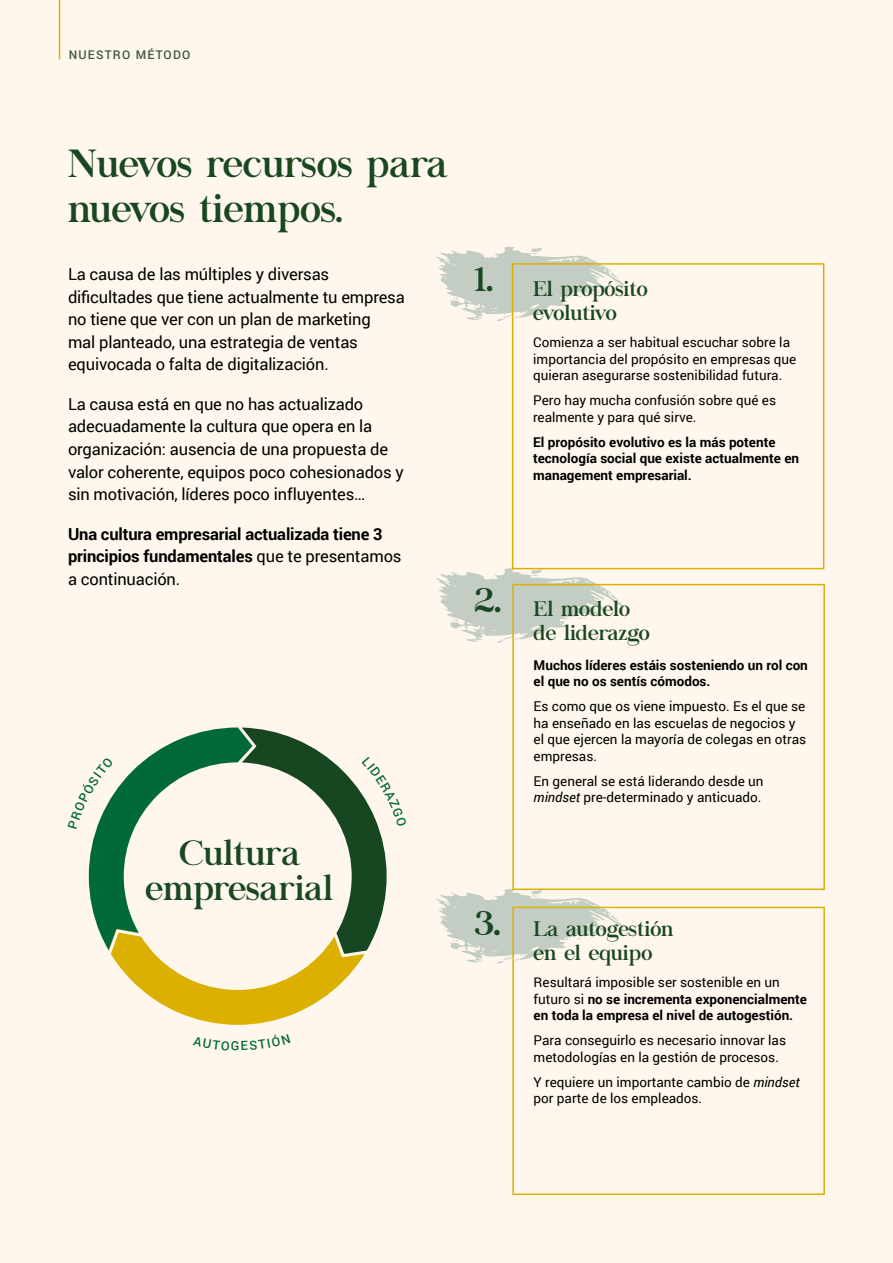
<style>
.page{position:relative;width:893px;height:1263px;background:#fff7ed}
.page>*{position:absolute;margin:0;border:0;box-sizing:border-box;transform-origin:0 0}
.t1{font:39px/45px "Chapaza";color:#184720}
.t2{font:34.95px/35px "Chapaza";color:#184720;text-align:center}
.t3{font:21px/24px "Chapaza";color:#184720}
.t4{font:16.5px/22.5px "Roboto";letter-spacing:-.01em;color:#000}
.t5{font:700 16.5px/22.5px "Roboto";letter-spacing:-.01em;color:#000}
.t6{font:13.5px/16.5px "Roboto";color:#000}
.t7{font:700 13.5px/16.5px "Roboto";color:#000}
.t8{font:500 12px "Roboto";letter-spacing:.1em;color:#38583b}
.s1{font-weight:400}
.s2{font-style:italic}
</style>
<div class="page">
<svg style="left:436px;top:247px;width:188px;height:74px"></svg>
<svg style="left:436px;top:568px;width:188px;height:75px"></svg>
<svg style="left:436px;top:889px;width:188px;height:74px"></svg>
<div style="left:512px;top:263px;width:312px;height:306px;border:2px solid #dbb100"></div>
<div style="left:512px;top:584px;width:313px;height:306px;border:2px solid #dbb100"></div>
<div style="left:512px;top:907px;width:313px;height:288px;border:2px solid #dbb100"></div>
<hr style="left:59px;top:0;width:1px;height:59px;background:#dbb100">
<svg style="left:88px;top:727px;width:299px;height:298px"></svg>
<p class="t8" style="left:69px;top:47px;width:123px">NUESTRO MÉTODO</p>
<h1 class="t1" style="left:68px;top:141px;width:381px">Nuevos recursos para nuevos tiempos.</h1>
<p class="t4" style="left:68px;top:263px;width:338px">La causa de las múltiples y diversas dificultades que tiene actualmente tu empresa no tiene que ver con un plan de marketing<br>mal planteado, una estrategia de ventas equivocada o falta de digitalización.</p>
<p class="t4" style="left:68px;top:392px;width:337px">La causa está en que no has actualizado adecuadamente la cultura que opera en la organización: ausencia de una propuesta de valor coherente, equipos poco cohesionados y sin motivación, líderes poco influyentes…</p>
<p class="t5" style="left:68px;top:522px;width:335px">Una cultura empresarial actualizada tiene 3 principios fundamentales <span class="s1">que te presentamos a continuación.</span></p>
<h1 class="t1" style="left:474px;top:255px;width:20px">1.</h1>
<h1 class="t1" style="left:474px;top:576px;width:28px">2.</h1>
<h2 class="t2" style="left:145px;top:835px;width:189px">Cultura empresarial</h2>
<h1 class="t1" style="left:474px;top:899px;width:27px">3.</h1>
<h3 class="t3" style="left:533px;top:277px;width:116px">El propósito evolutivo</h3>
<p class="t6" style="left:533px;top:334px;width:265px">Comienza a ser habitual escuchar sobre la importancia del propósito en empresas que quieran asegurarse sostenibilidad futura.</p>
<p class="t6" style="left:533px;top:392px;width:244px">Pero hay mucha confusión sobre qué es realmente y para qué sirve.</p>
<p class="t7" style="left:533px;top:433px;width:267px">El propósito evolutivo es la más potente tecnología social que existe actualmente en management empresarial.</p>
<h3 class="t3" style="left:534px;top:597px;width:118px">El modelo de liderazgo</h3>
<p class="t7" style="left:534px;top:656px;width:276px">Muchos líderes estáis sosteniendo un rol con el que no os sentís cómodos.</p>
<p class="t6" style="left:534px;top:698px;width:274px">Es como que os viene impuesto. Es el que se ha enseñado en las escuelas de negocios y el que ejercen la mayoría de colegas en otras empresas.</p>
<p class="t6" style="left:534px;top:772px;width:231px">En general se está liderando desde un <span class="s2">mindset</span> pre-determinado y anticuado.</p>
<h3 class="t3" style="left:534px;top:916px;width:142px">La autogestión en el equipo</h3>
<p class="t7" style="left:534px;top:973px;width:275px"><span class="s1">Resultará imposible ser sostenible en un futuro si</span> no se incrementa exponencialmente en toda la empresa el nivel de autogestión.</p>
<p class="t6" style="left:534px;top:1031px;width:254px">Para conseguirlo es necesario innovar las metodologías en la gestión de procesos.</p>
<p class="t6" style="left:534px;top:1073px;width:268px">Y requiere un importante cambio de <span class="s2">mindset </span>por parte de los empleados.</p>
</div>
